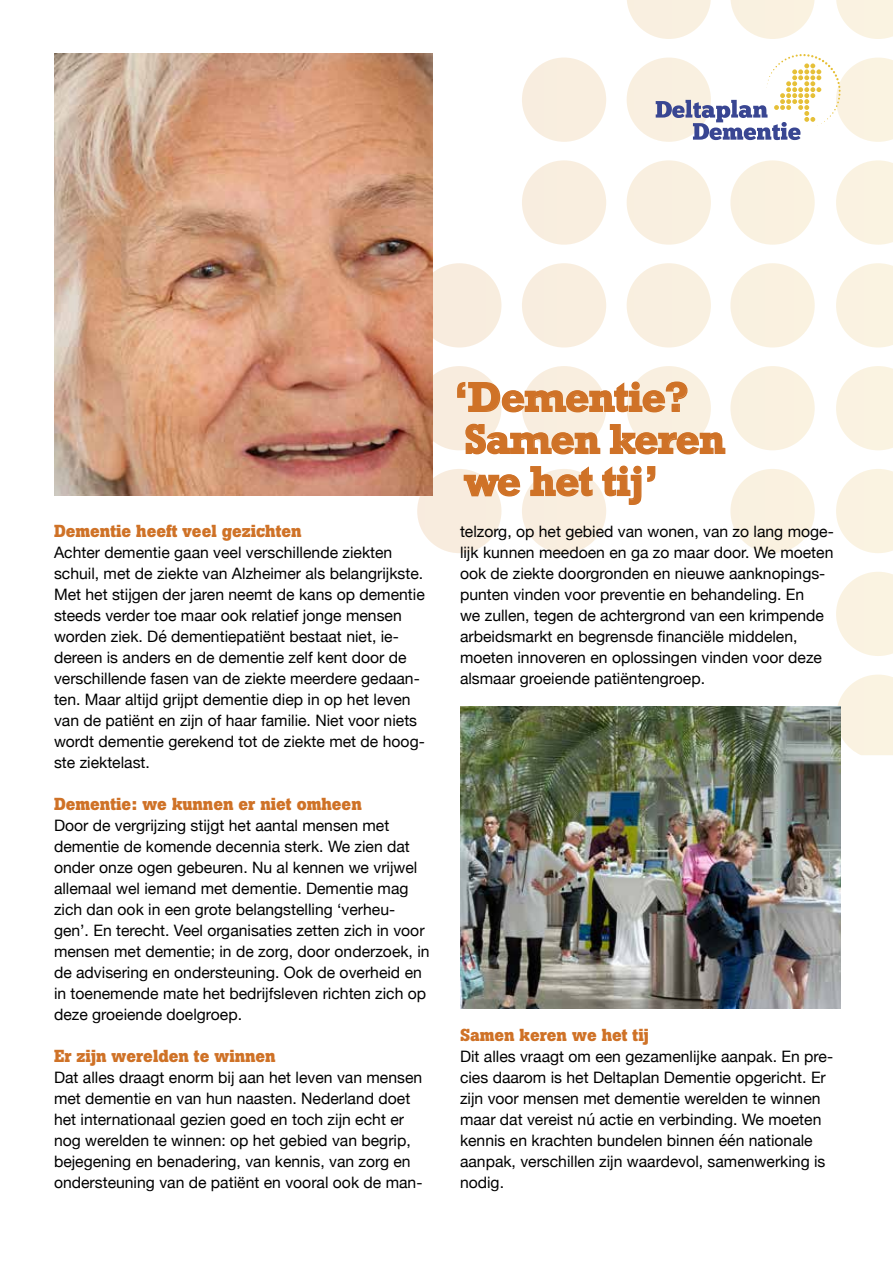
<style>
.page{position:relative;width:893px;height:1263px;background:#fff}
.page>*{position:absolute;margin:0;border:0;box-sizing:border-box;transform-origin:0 0}
.t1{font:700 42.15px/42px "Rockwell";letter-spacing:-.02em;color:#cf7227}
.t2{font:700 17.25px "Boton";color:#cf7227}
.t3{font:15.75px/21px "Helvetica Neue";color:#000}
</style>
<div class="page">
<svg style="left:417px;top:0;width:476px;height:553px"></svg>
<img style="left:54px;top:53px;width:379px;height:443px">
<img style="left:460px;top:707px;width:381px;height:301px">
<svg style="left:456px;top:381px;width:232px;height:32px"></svg>
<svg style="left:465px;top:423px;width:136px;height:32px"></svg>
<svg style="left:609px;top:423px;width:117px;height:32px"></svg>
<svg style="left:463px;top:474px;width:58px;height:23px"></svg>
<svg style="left:530px;top:465px;width:63px;height:32px"></svg>
<svg style="left:601px;top:465px;width:55px;height:40px"></svg>
<svg style="left:656px;top:54px;width:185px;height:86px"></svg>
<p class="t2" style="left:54px;top:521px;width:249px">Dementie heeft veel gezichten</p>
<p class="t3" style="left:54px;top:543px;width:372px">Achter dementie gaan veel verschillende ziekten schuil, met de ziekte van Alzheimer als belangrijkste.<br>Met het stijgen der jaren neemt de kans op dementie steeds verder toe maar ook relatief jonge mensen worden ziek. Dé dementiepatiënt bestaat niet, ie&shy;dereen is anders en de dementie zelf kent door de verschillende fasen van de ziekte meerdere gedaan&shy;ten. Maar altijd grijpt dementie diep in op het leven van de patiënt en zijn of haar familie. Niet voor niets wordt dementie gerekend tot de ziekte met de hoog&shy;ste ziektelast.</p>
<p class="t2" style="left:54px;top:794px;width:309px">Dementie: we kunnen er niet omheen</p>
<p class="t3" style="left:54px;top:816px;width:377px">Door de vergrijzing stijgt het aantal mensen met dementie de komende decennia sterk. We zien dat onder onze ogen gebeuren. Nu al kennen we vrijwel allemaal wel iemand met dementie. Dementie mag zich dan ook in een grote belangstelling ‘verheu&shy;gen’. En terecht. Veel organisaties zetten zich in voor mensen met dementie; in de zorg, door onderzoek, in de advisering en ondersteuning. Ook de overheid en in toenemende mate het bedrijfsleven richten zich op deze groeiende doelgroep.</p>
<p class="t2" style="left:54px;top:1046px;width:223px">Er zijn werelden te winnen</p>
<p class="t3" style="left:54px;top:1068px;width:370px">Dat alles draagt enorm bij aan het leven van mensen met dementie en van hun naasten. Nederland doet het internationaal gezien goed en toch zijn echt er nog werelden te winnen: op het gebied van begrip, bejegening en benadering, van kennis, van zorg en ondersteuning van de patiënt en vooral ook de man-</p>
<h1 class="t1" style="left:454px;top:376px;width:273px">‘Dementie?<br>Samen keren we het tij’</h1>
<p class="t3" style="left:460px;top:522px;width:375px">telzorg, op het gebied van wonen, van zo lang moge&shy;lijk kunnen meedoen en ga zo maar door. We moeten ook de ziekte doorgronden en nieuwe aanknopings&shy;punten vinden voor preventie en behandeling. En<br>we zullen, tegen de achtergrond van een krimpende arbeidsmarkt en begrensde financiële middelen, moeten innoveren en oplossingen vinden voor deze alsmaar groeiende patiëntengroep.</p>
<p class="t2" style="left:460px;top:1025px;width:190px">Samen keren we het tij</p>
<p class="t3" style="left:460px;top:1047px;width:375px">Dit alles vraagt om een gezamenlijke aanpak. En pre&shy;cies daarom is het Deltaplan Dementie opgericht. Er zijn voor mensen met dementie werelden te winnen maar dat vereist nú actie en verbinding. We moeten kennis en krachten bundelen binnen één nationale aanpak, verschillen zijn waardevol, samenwerking is nodig.</p>
</div>
